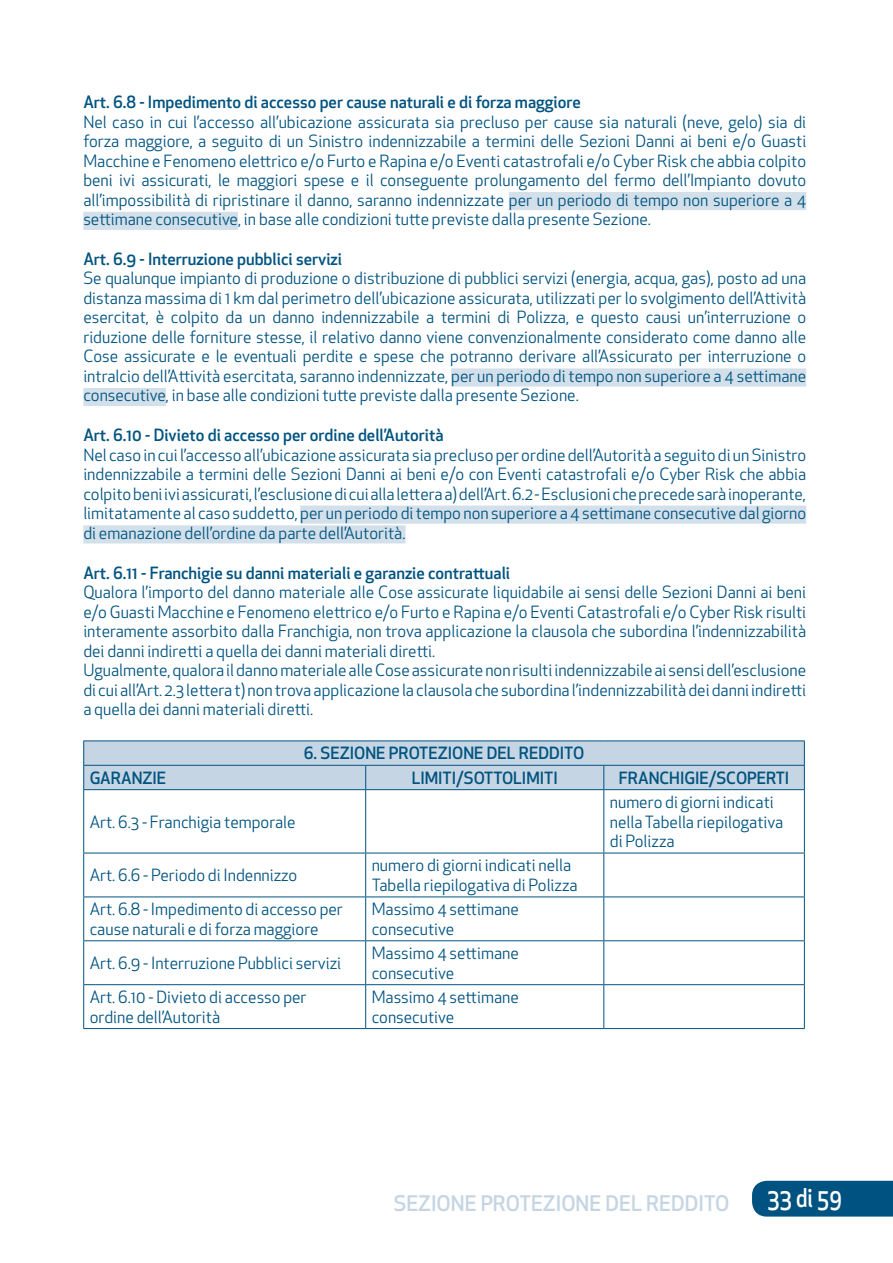
<style>
.page{position:relative;width:893px;height:1263px;background:#fff}
.page>*{position:absolute;margin:0;border:0;box-sizing:border-box;transform-origin:0 0}
.t1{font:500 25.2px "Apex New";color:#fff;scale:.83 1}
.t2{font:500 21px "Apex New";color:#c5d5e3}
.paragrafo_tabulazione{font:16.5px/19.5px "Apex New";color:#005380;text-align:justify}
.t3{font:500 16.5px "Apex New";color:#005380}
</style>
<div class="page">
<div style="left:752px;top:1181px;width:141px;height:35px;background:#005380"></div>
<div style="left:509px;top:192px;width:297px;height:18px;background:#d3e0ea"></div>
<div style="left:83px;top:212px;width:155px;height:18px;background:#d3e0ea"></div>
<div style="left:451px;top:368px;width:355px;height:19px;background:#d3e0ea"></div>
<div style="left:83px;top:388px;width:83px;height:18px;background:#d3e0ea"></div>
<div style="left:300px;top:505px;width:506px;height:19px;background:#d3e0ea"></div>
<div style="left:83px;top:525px;width:323px;height:18px;background:#d3e0ea"></div>
<hr style="left:83px;top:740px;width:283px;height:1px;background:#005380">
<hr style="left:366px;top:740px;width:238px;height:1px;background:#005380">
<hr style="left:604px;top:740px;width:201px;height:1px;background:#005380">
<div style="left:83px;top:741px;width:722px;height:48px;background:#c5d5e3"></div>
<hr style="left:83px;top:789px;width:283px;height:1px;background:#005380">
<hr style="left:83px;top:790px;width:1px;height:63px;background:#005380">
<hr style="left:366px;top:789px;width:238px;height:1px;background:#005380">
<hr style="left:365px;top:790px;width:1px;height:63px;background:#005380">
<hr style="left:604px;top:789px;width:201px;height:1px;background:#005380">
<hr style="left:603px;top:790px;width:1px;height:63px;background:#005380">
<hr style="left:804px;top:790px;width:1px;height:63px;background:#005380">
<hr style="left:83px;top:853px;width:283px;height:1px;background:#005380">
<hr style="left:83px;top:853px;width:1px;height:43px;background:#005380">
<hr style="left:366px;top:853px;width:238px;height:1px;background:#005380">
<hr style="left:365px;top:853px;width:1px;height:43px;background:#005380">
<hr style="left:604px;top:853px;width:201px;height:1px;background:#005380">
<hr style="left:603px;top:853px;width:1px;height:43px;background:#005380">
<hr style="left:804px;top:853px;width:1px;height:43px;background:#005380">
<hr style="left:83px;top:896px;width:283px;height:1px;background:#005380">
<hr style="left:83px;top:897px;width:1px;height:43px;background:#005380">
<hr style="left:366px;top:896px;width:238px;height:1px;background:#005380">
<hr style="left:365px;top:897px;width:1px;height:43px;background:#005380">
<hr style="left:604px;top:896px;width:201px;height:1px;background:#005380">
<hr style="left:603px;top:897px;width:1px;height:43px;background:#005380">
<hr style="left:804px;top:897px;width:1px;height:43px;background:#005380">
<hr style="left:83px;top:940px;width:283px;height:1px;background:#005380">
<hr style="left:83px;top:941px;width:1px;height:43px;background:#005380">
<hr style="left:366px;top:940px;width:238px;height:1px;background:#005380">
<hr style="left:365px;top:941px;width:1px;height:43px;background:#005380">
<hr style="left:604px;top:940px;width:201px;height:1px;background:#005380">
<hr style="left:603px;top:941px;width:1px;height:43px;background:#005380">
<hr style="left:804px;top:941px;width:1px;height:43px;background:#005380">
<hr style="left:83px;top:984px;width:283px;height:1px;background:#005380">
<hr style="left:83px;top:985px;width:1px;height:43px;background:#005380">
<hr style="left:366px;top:984px;width:238px;height:1px;background:#005380">
<hr style="left:365px;top:985px;width:1px;height:43px;background:#005380">
<hr style="left:604px;top:984px;width:201px;height:1px;background:#005380">
<hr style="left:603px;top:985px;width:1px;height:43px;background:#005380">
<hr style="left:804px;top:985px;width:1px;height:43px;background:#005380">
<hr style="left:83px;top:1028px;width:283px;height:1px;background:#005380">
<hr style="left:366px;top:1028px;width:238px;height:1px;background:#005380">
<hr style="left:604px;top:1028px;width:201px;height:1px;background:#005380">
<p class="t3" style="left:83px;top:91px;width:499px">Art. 6.8 - Impedimento di accesso per cause naturali e di forza maggiore</p>
<p class="paragrafo_tabulazione" style="left:83px;top:112px;width:724px">Nel caso in cui l’accesso all’ubicazione assicurata sia precluso per cause sia naturali (neve, gelo) sia di forza maggiore, a seguito di un Sinistro indennizzabile a termini delle Sezioni Danni ai beni e/o Guasti Macchine e Fenomeno elettrico e/o Furto e Rapina e/o Eventi catastrofali e/o Cyber Risk che abbia colpito beni ivi assicurati, le maggiori spese e il conseguente prolungamento del fermo dell’Impianto dovuto all’impossibilità di ripristinare il danno, saranno indennizzate per un periodo di tempo non superiore a 4 settimane consecutive, in base alle condizioni tutte previste dalla presente Sezione.</p>
<p class="t3" style="left:83px;top:248px;width:260px">Art. 6.9 - Interruzione pubblici servizi</p>
<p class="paragrafo_tabulazione" style="left:83px;top:269px;width:724px">Se qualunque impianto di produzione o distribuzione di pubblici servizi (energia, acqua, gas), posto ad una distanza massima di 1 km dal perimetro dell’ubicazione assicurata, utilizzati per lo svolgimento dell’Attività esercitat, è colpito da un danno indennizzabile a termini di Polizza, e questo causi un’interruzione o riduzione delle forniture stesse, il relativo danno viene convenzionalmente considerato come danno alle Cose assicurate e le eventuali perdite e spese che potranno derivare all’Assicurato per interruzione o intralcio dell’Attività esercitata, saranno indennizzate, per un periodo di tempo non superiore a 4 settimane consecutive, in base alle condizioni tutte previste dalla presente Sezione.</p>
<p class="t3" style="left:83px;top:424px;width:362px">Art. 6.10 - Divieto di accesso per ordine dell’Autorità</p>
<p class="paragrafo_tabulazione" style="left:83px;top:445px;width:724px">Nel caso in cui l’accesso all’ubicazione assicurata sia precluso per ordine dell’Autorità a seguito di un Sinistro indennizzabile a termini delle Sezioni Danni ai beni e/o con Eventi catastrofali e/o Cyber Risk che abbia colpito beni ivi assicurati, l’esclusione di cui alla lettera a) dell’Art. 6.2 - Esclusioni che precede sarà inoperante, limitatamente al caso suddetto, per un periodo di tempo non superiore a 4 settimane consecutive dal giorno di emanazione dell’ordine da parte dell’Autorità.</p>
<p class="t3" style="left:83px;top:561px;width:428px">Art. 6.11 - Franchigie su danni materiali e garanzie contrattuali</p>
<p class="paragrafo_tabulazione" style="left:83px;top:582px;width:724px">Qualora l’importo del danno materiale alle Cose assicurate liquidabile ai sensi delle Sezioni Danni ai beni e/o Guasti Macchine e Fenomeno elettrico e/o Furto e Rapina e/o Eventi Catastrofali e/o Cyber Risk risulti interamente assorbito dalla Franchigia, non trova applicazione la clausola che subordina l’indennizzabilità dei danni indiretti a quella dei danni materiali diretti.</p>
<p class="paragrafo_tabulazione" style="left:83px;top:660px;width:724px">Ugualmente, qualora il danno materiale alle Cose assicurate non risulti indennizzabile ai sensi dell’esclusione di cui all’Art. 2.3 lettera t) non trova applicazione la clausola che subordina l’indennizzabilità dei danni indiretti a quella dei danni materiali diretti.</p>
<p class="t3" style="left:304px;top:742px;width:282px">6. SEZIONE PROTEZIONE DEL REDDITO</p>
<p class="t3" style="left:90px;top:767px;width:78px">GARANZIE</p>
<p class="t3" style="left:412px;top:767px;width:147px">LIMITI/SOTTOLIMITI</p>
<p class="t3" style="left:619px;top:767px;width:172px">FRANCHIGIE/SCOPERTI</p>
<p class="paragrafo_tabulazione" style="left:90px;top:812px;width:207px">Art. 6.3 - Franchigia temporale</p>
<p class="paragrafo_tabulazione" style="left:610px;top:792px;width:175px;text-align:left">numero di giorni indicati nella Tabella riepilogativa di Polizza</p>
<p class="paragrafo_tabulazione" style="left:90px;top:865px;width:209px">Art. 6.6 - Periodo di Indennizzo</p>
<p class="paragrafo_tabulazione" style="left:372px;top:856px;width:207px">numero di giorni indicati nella<br>Tabella riepilogativa di Polizza</p>
<p class="paragrafo_tabulazione" style="left:90px;top:899px;width:255px">Art. 6.8 - Impedimento di accesso per</p>
<p class="paragrafo_tabulazione" style="left:90px;top:919px;width:231px">cause naturali e di forza maggiore</p>
<p class="paragrafo_tabulazione" style="left:372px;top:899px;width:149px">Massimo 4 settimane consecutive</p>
<p class="paragrafo_tabulazione" style="left:90px;top:953px;width:253px">Art. 6.9 - Interruzione Pubblici servizi</p>
<p class="paragrafo_tabulazione" style="left:372px;top:943px;width:149px">Massimo 4 settimane consecutive</p>
<p class="paragrafo_tabulazione" style="left:90px;top:987px;width:218px">Art. 6.10 - Divieto di accesso per</p>
<p class="paragrafo_tabulazione" style="left:90px;top:1007px;width:132px">ordine dell’Autorità</p>
<p class="paragrafo_tabulazione" style="left:372px;top:987px;width:149px">Massimo 4 settimane consecutive</p>
<p class="t2" style="left:394px;top:1189px;width:337px">SEZIONE PROTEZIONE DEL REDDITO</p>
<h1 class="t1" style="left:767px;top:1181px;width:91px">33 di 59</h1>
</div>
